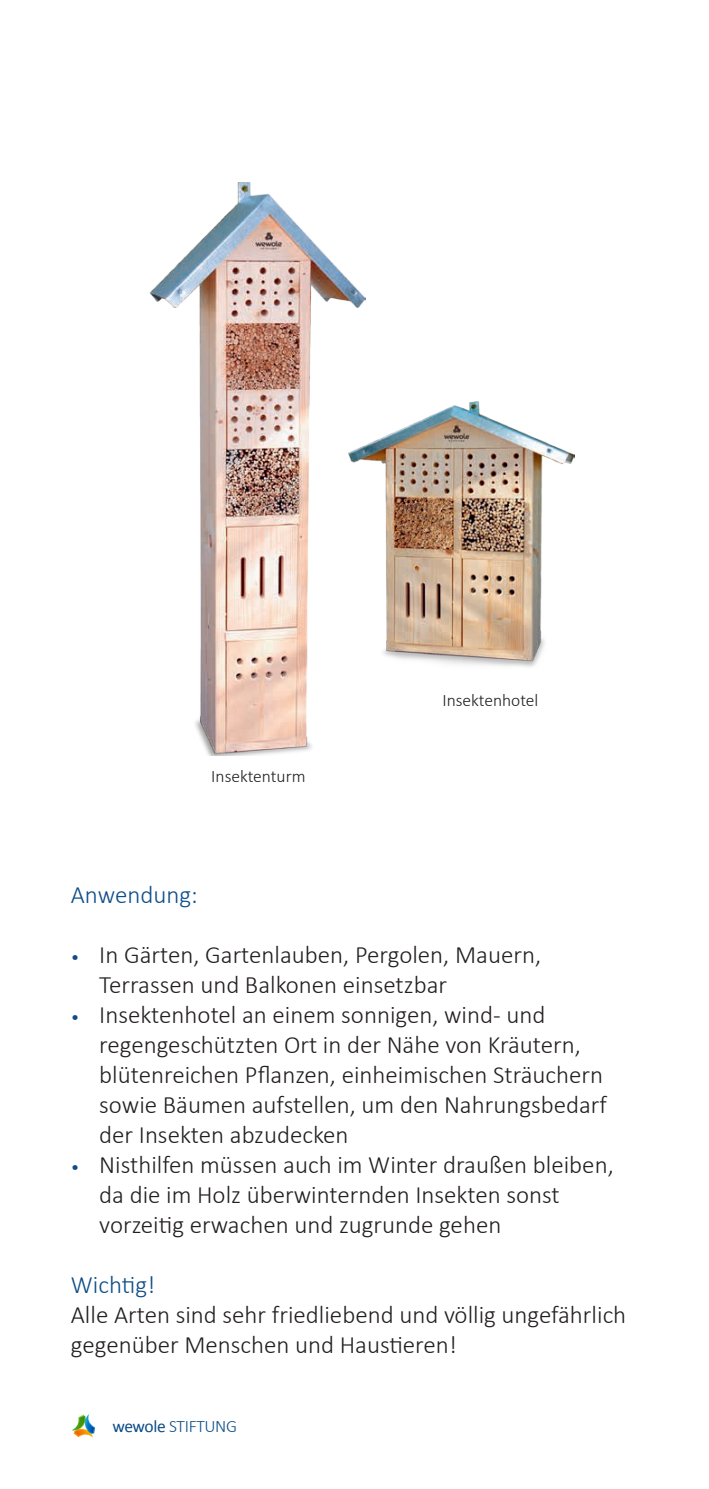
<style>
.page{position:relative;width:709px;height:1489px;background:#fff}
.page>*{position:absolute;margin:0;border:0;box-sizing:border-box;transform-origin:0 0}
.t1{font:300 25px/30px "Calibri";color:#231f20}
.t2{font:300 25px "Calibri";color:#0e4d88}
.t3{font:300 17.5px "Calibri";color:#231f20}
.t4{font:300 17.5px "Calibri";letter-spacing:-.02em;color:#0e4d88}
.s1{font-size:17.5px;color:#0e4d88}
.s2{font-weight:400}
</style>
<div class="page">
<svg style="left:72px;top:1414px;width:23px;height:23px"></svg>
<img style="left:149px;top:182px;width:216px;height:573px">
<img style="left:349px;top:401px;width:225px;height:282px">
<p class="t3" style="left:211px;top:765px;width:96px">Insektenturm</p>
<p class="t3" style="left:442px;top:689px;width:98px">Insektenhotel</p>
<p class="t2" style="left:71px;top:878px;width:128px">Anwendung:</p>
<p class="t1" style="left:99px;top:939px;width:443px;text-indent:-28px"><span class="s1">•</span> In Gärten, Gartenlauben, Pergolen, Mauern,<br>Terrassen und Balkonen einsetzbar</p>
<p class="t1" style="left:99px;top:999px;width:509px;text-indent:-28px"><span class="s1">•</span> Insektenhotel an einem sonnigen, wind- und regengeschützten Ort in der Nähe von Kräutern, blütenreichen Pflanzen, einheimischen Sträuchern sowie Bäumen aufstellen, um den Nahrungsbedarf der Insekten abzudecken</p>
<p class="t1" style="left:99px;top:1149px;width:516px;text-indent:-28px"><span class="s1">•</span> Nisthilfen müssen auch im Winter draußen bleiben, da die im Holz überwinternden Insekten sonst vorzeitig erwachen und zugrunde gehen</p>
<p class="t2" style="left:71px;top:1268px;width:86px">Wichtig!</p>
<p class="t1" style="left:71px;top:1299px;width:557px">Alle Arten sind sehr friedliebend und völlig ungefährlich gegenüber Menschen und Haustieren!</p>
<p class="t4" style="left:112px;top:1415px;width:126px"><span class="s2">wewole</span> STIFTUNG</p>
</div>
